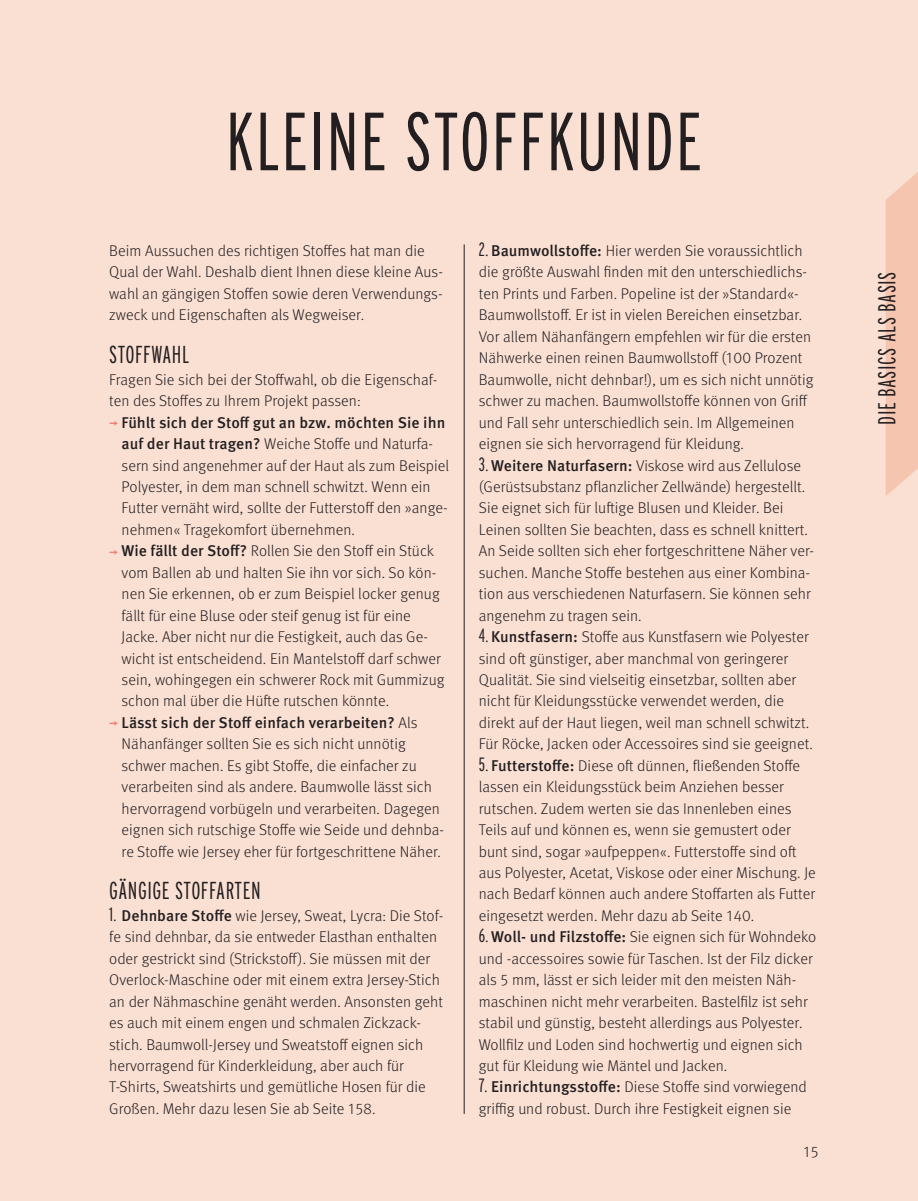
<style>
.page{position:relative;width:918px;height:1201px;background:#fff}
.page>*{position:absolute;margin:0;border:0;box-sizing:border-box;transform-origin:0 0}
.t1{font:300 extra-condensed 82.25px "Interstate";letter-spacing:.02em;color:#231f20}
.t2{font:300 extra-condensed 24.5px "Interstate";letter-spacing:.02em;color:#231f20}
.t3{font:300 15.58px/21.3px "Meta OT";letter-spacing:.005em;color:#231f20}
.t4{font:500 15.58px "Meta OT";letter-spacing:.005em;color:#231f20}
.s1{font-family:"Interstate";font-weight:300;font-stretch:extra-condensed;font-size:25.03px;color:#f37e74}
.s2{font-weight:500}
.s3{font-family:"Interstate";font-stretch:extra-condensed;font-size:25.03px;color:#f37e74}
.s4{font-weight:300}
.s5{font-family:"Interstate";font-stretch:extra-condensed;font-size:19.25px}
</style>
<div class="page">
<div style="left:0;top:0;width:918px;height:1200px;background:#fadfd3"></div>
<hr style="left:464px;top:244px;width:1px;height:869px;background:#231f20">
<svg style="left:886px;top:172px;width:32px;height:324px;background:#f6c7b2"></svg>
<h1 class="t1" style="left:226px;top:91px;width:478px">KLEINE STOFFKUNDE</h1>
<p class="t3" style="left:109px;top:240px;width:335px">Beim Aussuchen des richtigen Stoffes hat man die Qual der Wahl. Deshalb dient Ihnen diese kleine Aus&shy;wahl an gängigen Stoffen sowie deren Verwendungs&shy;zweck und Eigenschaften als Wegweiser.</p>
<h2 class="t2" style="left:109px;top:340px;width:81px">STOFFWAHL</h2>
<p class="t3" style="left:109px;top:369px;width:330px">Fragen Sie sich bei der Stoffwahl, ob die Eigenschaf-</p>
<p class="t3" style="left:109px;top:390px;width:253px">ten des Stoffes zu Ihrem Projekt passen:</p>
<p class="t4" style="left:109px;top:412px;width:338px"><span class="s1">¬</span> Fühlt sich der Stoff gut an bzw. möchten Sie ihn</p>
<p class="t3" style="left:122px;top:433px;width:313px"><span class="s2">auf der Haut tragen?</span> Weiche Stoffe und Naturfa-</p>
<p class="t3" style="left:122px;top:455px;width:329px">sern sind angenehmer auf der Haut als zum Beispiel</p>
<p class="t3" style="left:122px;top:476px;width:310px">Polyester, in dem man schnell schwitzt. Wenn ein</p>
<p class="t3" style="left:122px;top:497px;width:328px">Futter vernäht wird, sollte der Futterstoff den »ange-</p>
<p class="t3" style="left:122px;top:519px;width:235px">nehmen« Tragekomfort übernehmen.</p>
<p class="t3" style="left:109px;top:540px;width:326px"><span class="s3">¬</span> <span class="s2">Wie fällt der Stoff?</span> Rollen Sie den Stoff ein Stück</p>
<p class="t3" style="left:122px;top:562px;width:316px">vom Ballen ab und halten Sie ihn vor sich. So kön-</p>
<p class="t3" style="left:122px;top:583px;width:320px">nen Sie erkennen, ob er zum Beispiel locker genug</p>
<p class="t3" style="left:122px;top:605px;width:291px">fällt für eine Bluse oder steif genug ist für eine</p>
<p class="t3" style="left:122px;top:626px;width:308px">Jacke. Aber nicht nur die Festigkeit, auch das Ge-</p>
<p class="t3" style="left:122px;top:647px;width:321px">wicht ist entscheidend. Ein Mantelstoff darf schwer</p>
<p class="t3" style="left:122px;top:669px;width:324px">sein, wohingegen ein schwerer Rock mit Gummizug</p>
<p class="t3" style="left:122px;top:690px;width:269px">schon mal über die Hüfte rutschen könnte.</p>
<p class="t4" style="left:109px;top:712px;width:310px"><span class="s1">¬</span> Lässt sich der Stoff einfach verarbeiten? <span class="s4">Als</span></p>
<p class="t3" style="left:122px;top:733px;width:286px">Nähanfänger sollten Sie es sich nicht unnötig</p>
<p class="t3" style="left:122px;top:755px;width:297px">schwer machen. Es gibt Stoffe, die einfacher zu</p>
<p class="t3" style="left:122px;top:776px;width:312px">verarbeiten sind als andere. Baumwolle lässt sich</p>
<p class="t3" style="left:122px;top:798px;width:320px">hervorragend vorbügeln und verarbeiten. Dagegen</p>
<p class="t3" style="left:122px;top:819px;width:324px">eignen sich rutschige Stoffe wie Seide und dehnba-</p>
<p class="t3" style="left:122px;top:840px;width:321px">re Stoffe wie Jersey eher für fortgeschrittene Näher.</p>
<h2 class="t2" style="left:109px;top:876px;width:153px">GÄNGIGE STOFFARTEN</h2>
<p class="t3" style="left:109px;top:905px;width:336px"><span class="s5">1.</span> <span class="s2">Dehnbare Stoffe</span> wie Jersey, Sweat, Lycra: Die Stof&shy;fe sind dehnbar, da sie entweder Elasthan enthalten oder gestrickt sind (Strickstoff). Sie müssen mit der Overlock-Maschine oder mit einem extra Jersey-Stich an der Nähmaschine genäht werden. Ansonsten geht es auch mit einem engen und schmalen Zickzack&shy;stich. Baumwoll-Jersey und Sweatstoff eignen sich hervorragend für Kinderkleidung, aber auch für T-Shirts, Sweatshirts und gemütliche Hosen für die Großen. Mehr dazu lesen Sie ab Seite 158.</p>
<p class="t3" style="left:479px;top:240px;width:336px"><span class="s5">2.</span> <span class="s2">Baumwollstoffe:</span> Hier werden Sie voraussichtlich die größte Auswahl finden mit den unterschiedlichs&shy;ten Prints und Farben. Popeline ist der »Standard«- Baumwollstoff. Er ist in vielen Bereichen einsetzbar.<br>Vor allem Nähanfängern empfehlen wir für die ersten Nähwerke einen reinen Baumwollstoff (100 Prozent Baumwolle, nicht dehnbar!), um es sich nicht unnötig schwer zu machen. Baumwollstoffe können von Griff und Fall sehr unterschiedlich sein. Im Allgemeinen eignen sie sich hervorragend für Kleidung.</p>
<p class="t3" style="left:479px;top:455px;width:337px"><span class="s5">3.</span> <span class="s2">Weitere Naturfasern:</span> Viskose wird aus Zellulose (Gerüstsubstanz pflanzlicher Zellwände) hergestellt.<br>Sie eignet sich für luftige Blusen und Kleider. Bei Leinen sollten Sie beachten, dass es schnell knittert.<br>An Seide sollten sich eher fortgeschrittene Näher ver&shy;suchen. Manche Stoffe bestehen aus einer Kombina&shy;tion aus verschiedenen Naturfasern. Sie können sehr angenehm zu tragen sein.</p>
<p class="t3" style="left:479px;top:626px;width:335px"><span class="s5">4.</span> <span class="s2">Kunstfasern:</span> Stoffe aus Kunstfasern wie Polyester sind oft günstiger, aber manchmal von geringerer Qualität. Sie sind vielseitig einsetzbar, sollten aber nicht für Kleidungsstücke verwendet werden, die direkt auf der Haut liegen, weil man schnell schwitzt.<br>Für Röcke, Jacken oder Accessoires sind sie geeignet.</p>
<p class="t3" style="left:479px;top:755px;width:338px"><span class="s5">5.</span> <span class="s2">Futterstoffe:</span> Diese oft dünnen, fließenden Stoffe lassen ein Kleidungsstück beim Anziehen besser rutschen. Zudem werten sie das Innenleben eines Teils auf und können es, wenn sie gemustert oder bunt sind, sogar »aufpeppen«. Futterstoffe sind oft aus Polyester, Acetat, Viskose oder einer Mischung. Je nach Bedarf können auch andere Stoffarten als Futter eingesetzt werden. Mehr dazu ab Seite 140.</p>
<p class="t3" style="left:479px;top:926px;width:339px"><span class="s5">6.</span> <span class="s2">Woll- und Filzstoffe:</span> Sie eignen sich für Wohndeko und -accessoires sowie für Taschen. Ist der Filz dicker als 5 mm, lässt er sich leider mit den meisten Näh&shy;maschinen nicht mehr verarbeiten. Bastelfilz ist sehr stabil und günstig, besteht allerdings aus Polyester.<br>Wollfilz und Loden sind hochwertig und eignen sich gut für Kleidung wie Mäntel und Jacken.</p>
<p class="t3" style="left:479px;top:1076px;width:329px"><span class="s5">7.</span> <span class="s2">Einrichtungsstoffe:</span> Diese Stoffe sind vorwiegend griffig und robust. Durch ihre Festigkeit eignen sie</p>
<p class="t3" style="left:803px;top:1141px;width:17px">15</p>
<h2 class="t2" style="left:872px;top:425px;width:155px;rotate:-90deg">DIE BASICS ALS BASIS</h2>
</div>
